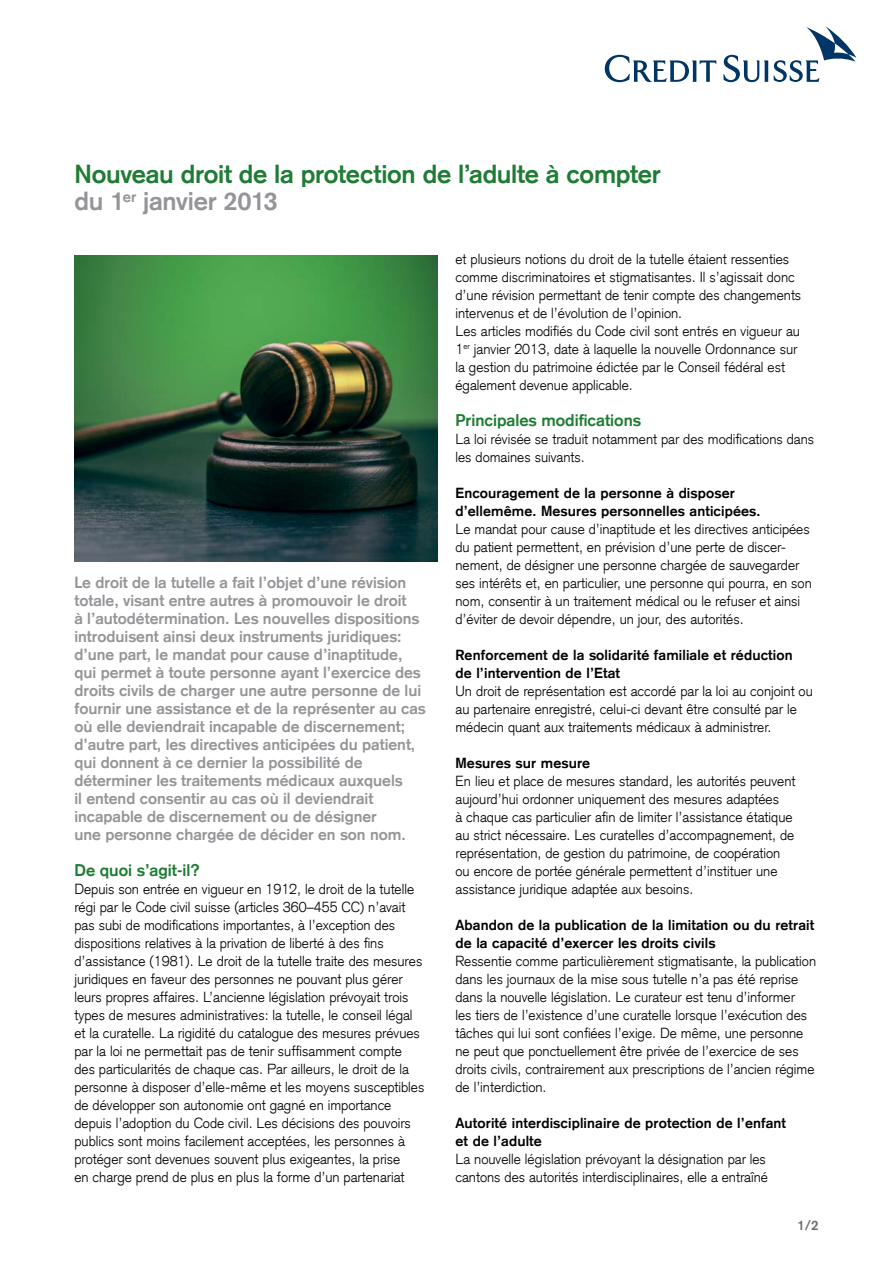
<style>
.page{position:relative;width:893px;height:1263px;background:#fff}
.page>*{position:absolute;margin:0;border:0;box-sizing:border-box;transform-origin:0 0}
.t1{font:700 25.5px "Credit Suisse Type";letter-spacing:-.01em;color:#1f7c34}
.t2{font:700 25.5px "Credit Suisse Type";letter-spacing:-.01em;color:#939598}
.t3{font:700 16.5px "Credit Suisse Type";color:#1f7c34}
.t4{font:700 15.75px/18px "Credit Suisse Type";color:#939598}
.t5{font:300 14.25px/18px "Credit Suisse Type";color:#000}
.t6{font:700 14.25px/18px "Credit Suisse Type";letter-spacing:.01em;color:#000}
.t7{font:700 13.5px "Credit Suisse Type";color:#6d6e71}
</style>
<div class="page">
<svg style="left:605px;top:26px;width:251px;height:56px"></svg>
<img style="left:74px;top:255px;width:363px;height:306px">
<p class="t1" style="left:74px;top:159px;width:588px">Nouveau droit de la protection de l’adulte à compter</p>
<h2 class="t2" style="left:74px;top:186px;width:205px">du 1<sup>er</sup> janvier 2013</h2>
<h5 class="t4" style="left:74px;top:574px;width:334px">Le droit de la tutelle a fait l’objet d’une révision totale, visant entre autres à promouvoir le droit</h5>
<h5 class="t4" style="left:74px;top:610px;width:347px">à l’autodétermination. Les nouvelles dispositions</h5>
<h5 class="t4" style="left:74px;top:628px;width:353px">introduisent ainsi deux instruments juridiques: d’une part, le mandat pour cause d’inaptitude, qui permet à toute personne ayant l’exercice des droits civils de charger une autre personne de lui fournir une assistance et de la représenter au cas où elle deviendrait incapable de discernement; d’autre part, les directives anticipées du patient, qui donnent à ce dernier la possibilité de déterminer les traitements médicaux auxquels</h5>
<h5 class="t4" style="left:74px;top:790px;width:300px">il entend consentir au cas où il deviendrait</h5>
<h5 class="t4" style="left:74px;top:808px;width:304px">incapable de discernement ou de désigner</h5>
<h5 class="t4" style="left:74px;top:826px;width:333px">une personne chargée de décider en son nom.</h5>
<h4 class="t3" style="left:74px;top:860px;width:127px">De quoi s’agit-il?</h4>
<p class="t5" style="left:74px;top:880px;width:341px">Depuis son entrée en vigueur en 1912, le droit de la tutelle régi par le Code civil suisse (articles 360–455 CC) n’avait</p>
<p class="t5" style="left:74px;top:916px;width:322px">pas subi de modifications importantes, à l’exception des dispositions relatives à la privation de liberté à des fins</p>
<p class="t5" style="left:74px;top:952px;width:349px">d’assistance (1981). Le droit de la tutelle traite des mesures juridiques en faveur des personnes ne pouvant plus gérer leurs propres affaires. L’ancienne législation prévoyait trois types de mesures administratives: la tutelle, le conseil légal</p>
<p class="t5" style="left:74px;top:1024px;width:347px">et la curatelle. La rigidité du catalogue des mesures prévues par la loi ne permettait pas de tenir suffisamment compte</p>
<p class="t5" style="left:74px;top:1060px;width:336px">des particularités de chaque cas. Par ailleurs, le droit de la</p>
<p class="t5" style="left:74px;top:1078px;width:351px">personne à disposer d’elle-même et les moyens susceptibles</p>
<p class="t5" style="left:74px;top:1096px;width:338px">de développer son autonomie ont gagné en importance depuis l’adoption du Code civil. Les décisions des pouvoirs</p>
<p class="t5" style="left:74px;top:1132px;width:332px">publics sont moins facilement acceptées, les personnes à protéger sont devenues souvent plus exigeantes, la prise</p>
<p class="t5" style="left:74px;top:1168px;width:332px">en charge prend de plus en plus la forme d’un partenariat</p>
<p class="t5" style="left:455px;top:250px;width:335px">et plusieurs notions du droit de la tutelle étaient ressenties</p>
<p class="t5" style="left:455px;top:268px;width:341px">comme discriminatoires et stigmatisantes. Il s’agissait donc</p>
<p class="t5" style="left:455px;top:286px;width:347px">d’une révision permettant de tenir compte des changements intervenus et de l’évolution de l’opinion.</p>
<p class="t5" style="left:455px;top:322px;width:346px">Les articles modifiés du Code civil sont entrés en vigueur au<br>1<sup>er</sup> janvier 2013, date à laquelle la nouvelle Ordonnance sur</p>
<p class="t5" style="left:455px;top:358px;width:331px">la gestion du patrimoine édictée par le Conseil fédéral est également devenue applicable.</p>
<h4 class="t3" style="left:455px;top:410px;width:187px">Principales modifications</h4>
<p class="t5" style="left:455px;top:430px;width:360px">La loi révisée se traduit notamment par des modifications dans</p>
<p class="t5" style="left:455px;top:448px;width:131px">les domaines suivants.</p>
<p class="t6" style="left:455px;top:484px;width:281px">Encouragement de la personne à disposer</p>
<p class="t6" style="left:455px;top:502px;width:306px">d’ellemême. Mesures personnelles anticipées.</p>
<p class="t5" style="left:455px;top:520px;width:356px">Le mandat pour cause d’inaptitude et les directives anticipées</p>
<p class="t5" style="left:455px;top:538px;width:332px">du patient permettent, en prévision d’une perte de discer-</p>
<p class="t5" style="left:455px;top:556px;width:345px">nement, de désigner une personne chargée de sauvegarder</p>
<p class="t5" style="left:455px;top:574px;width:358px">ses intérêts et, en particulier, une personne qui pourra, en son nom, consentir à un traitement médical ou le refuser et ainsi</p>
<p class="t5" style="left:455px;top:610px;width:290px">d’éviter de devoir dépendre, un jour, des autorités.</p>
<p class="t6" style="left:455px;top:646px;width:339px">Renforcement de la solidarité familiale et réduction</p>
<p class="t6" style="left:455px;top:664px;width:166px">de l’intervention de l’Etat</p>
<p class="t5" style="left:455px;top:682px;width:359px">Un droit de représentation est accordé par la loi au conjoint ou</p>
<p class="t5" style="left:455px;top:700px;width:343px">au partenaire enregistré, celui-ci devant être consulté par le médecin quant aux traitements médicaux à administrer.</p>
<p class="t6" style="left:455px;top:754px;width:136px">Mesures sur mesure</p>
<p class="t5" style="left:455px;top:772px;width:341px">En lieu et place de mesures standard, les autorités peuvent aujourd’hui ordonner uniquement des mesures adaptées</p>
<p class="t5" style="left:455px;top:808px;width:339px">à chaque cas particulier afin de limiter l’assistance étatique</p>
<p class="t5" style="left:455px;top:826px;width:340px">au strict nécessaire. Les curatelles d’accompagnement, de représentation, de gestion du patrimoine, de coopération ou encore de portée générale permettent d’instituer une</p>
<p class="t5" style="left:455px;top:880px;width:239px">assistance juridique adaptée aux besoins.</p>
<p class="t6" style="left:455px;top:916px;width:360px">Abandon de la publication de la limitation ou du retrait de la capacité d’exercer les droits civils</p>
<p class="t5" style="left:455px;top:952px;width:362px">Ressentie comme particulièrement stigmatisante, la publication</p>
<p class="t5" style="left:455px;top:970px;width:344px">dans les journaux de la mise sous tutelle n’a pas été reprise</p>
<p class="t5" style="left:455px;top:988px;width:341px">dans la nouvelle législation. Le curateur est tenu d’informer</p>
<p class="t5" style="left:455px;top:1006px;width:361px">les tiers de l’existence d’une curatelle lorsque l’exécution des tâches qui lui sont confiées l’exige. De même, une personne ne peut que ponctuellement être privée de l’exercice de ses droits civils, contrairement aux prescriptions de l’ancien régime</p>
<p class="t5" style="left:455px;top:1078px;width:93px">de l’interdiction.</p>
<p class="t6" style="left:455px;top:1114px;width:332px">Autorité interdisciplinaire de protection de l’enfant</p>
<p class="t6" style="left:455px;top:1132px;width:88px">et de l’adulte</p>
<p class="t5" style="left:455px;top:1150px;width:314px">La nouvelle législation prévoyant la désignation par les cantons des autorités interdisciplinaires, elle a entraîné</p>
<p class="t7" style="left:797px;top:1217px;width:23px">1/2</p>
</div>
